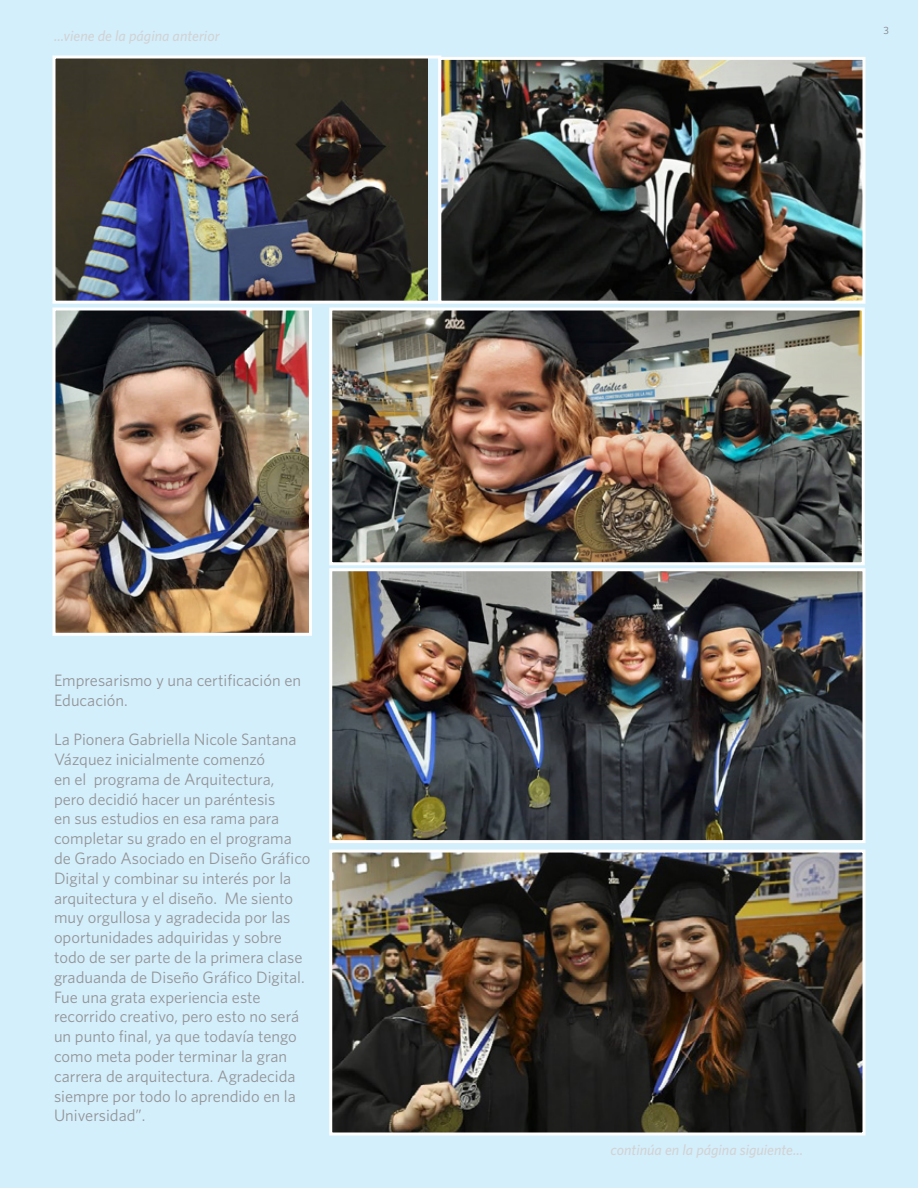
<style>
.page{position:relative;width:918px;height:1188px;background:#d4effc}
.page>*{position:absolute;margin:0;border:0;box-sizing:border-box;transform-origin:0 0}
.t1{font:16.5px/19.8px "Whitney";color:#939598}
.t2{font:italic 500 15px "Whitney";color:#d1d3d4}
.t3{font:10.5px "Whitney";color:#808285}
</style>
<div class="page">
<img style="left:56px;top:60px;width:372px;height:240px">
<div style="left:52px;top:56px;width:389px;height:248px;border:3px solid #fff"></div>
<img style="left:56px;top:312px;width:252px;height:320px">
<div style="left:52px;top:308px;width:260px;height:328px;border:3px solid #fff"></div>
<img style="left:333px;top:312px;width:528px;height:249px">
<div style="left:329px;top:308px;width:536px;height:257px;border:3px solid #fff"></div>
<img style="left:333px;top:572px;width:529px;height:267px">
<div style="left:329px;top:568px;width:537px;height:275px;border:3px solid #fff"></div>
<img style="left:442px;top:61px;width:420px;height:239px">
<div style="left:438px;top:57px;width:428px;height:247px;border:3px solid #fff"></div>
<img style="left:333px;top:854px;width:529px;height:278px">
<div style="left:329px;top:850px;width:537px;height:286px;border:3px solid #fff"></div>
<p class="t2" style="left:54px;top:26px;width:167px">...viene de la página anterior</p>
<p class="t1" style="left:54px;top:670px;width:249px">Empresarismo y una certificación en<br>Educación.</p>
<p class="t1" style="left:54px;top:729px;width:258px">La Pionera Gabriella Nicole Santana Vázquez inicialmente comenzó<br>en el programa de Arquitectura,<br>pero decidió hacer un paréntesis<br>en sus estudios en esa rama para completar su grado en el programa de Grado Asociado en Diseño Gráfico Digital y combinar su interés por la arquitectura y el diseño. Me siento muy orgullosa y agradecida por las oportunidades adquiridas y sobre todo de ser parte de la primera clase graduanda de Diseño Gráfico Digital.<br>Fue una grata experiencia este recorrido creativo, pero esto no será un punto final, ya que todavía tengo como meta poder terminar la gran carrera de arquitectura. Agradecida siempre por todo lo aprendido en la Universidad”.</p>
<p class="t3" style="left:883px;top:24px;width:7px">3</p>
<p class="t2" style="left:610px;top:1140px;width:194px">continúa en la página siguiente...</p>
</div>
